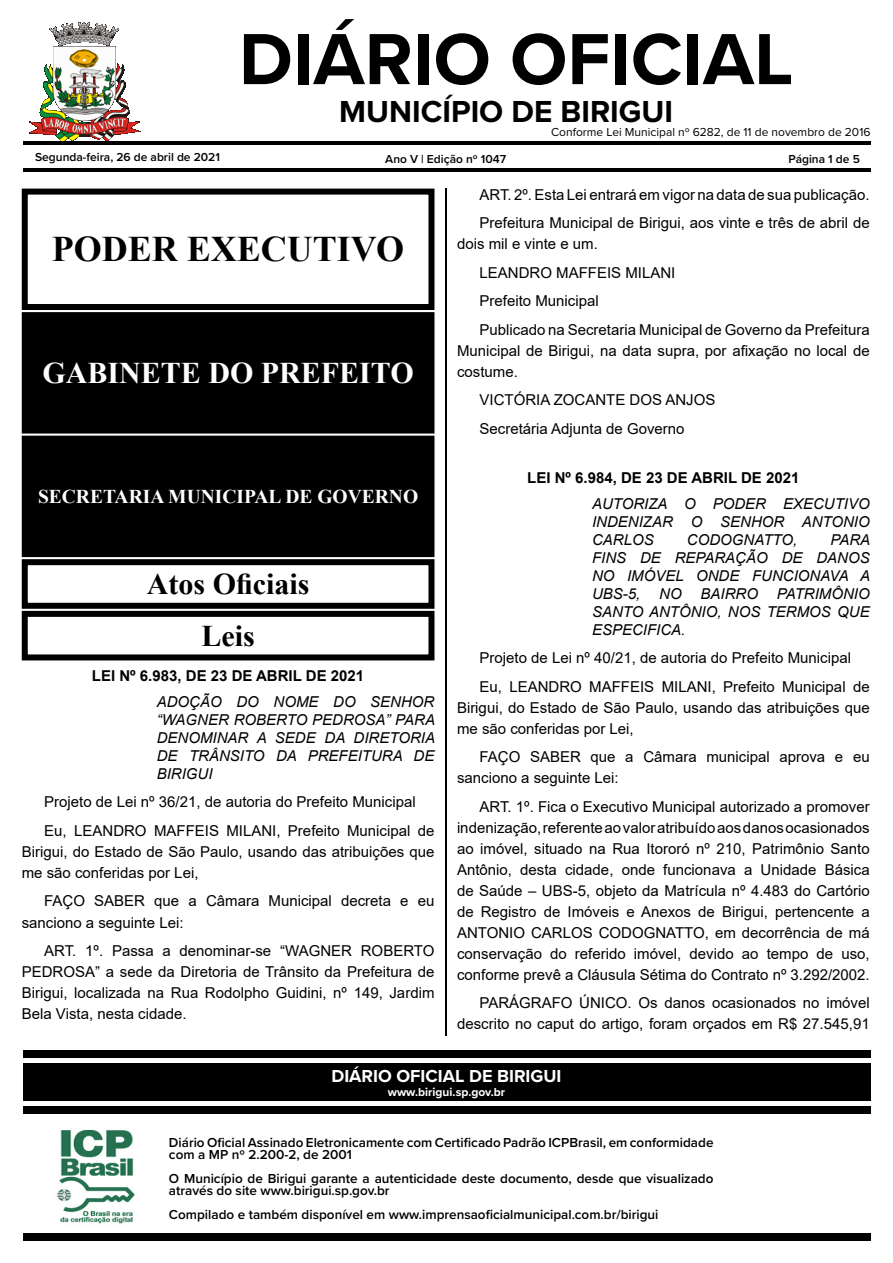
<style>
.page{position:relative;width:893px;height:1263px;background:#fff}
.page>*{position:absolute;margin:0;border:0;box-sizing:border-box;transform-origin:0 0}
.t1{font:700 75px "Proxima Nova";color:#000}
.t2{font:700 36px "Times New Roman";color:#000}
.t3{font:700 31.5px "Proxima Nova";color:#000}
.t4{font:700 30px "Times New Roman";color:#fff}
.t5{font:700 30px "Times New Roman";color:#000}
.t6{font:700 19.5px "Times New Roman";color:#fff}
.t7{font:700 18px "Proxima Nova";color:#fff}
._2_-_Corpo{font:15px/21px "Arial";color:#000;text-align:justify}
._3_-_Ementa{font:italic 15px/18px "Arial";color:#000;text-align:justify}
._1_-_Cabeçalho{font:700 15px "Arial";color:#000}
.t8{font:600 13.5px/12px "Proxima Nova";color:#000}
.t9{font:600 12px "Proxima Nova";color:#000}
.t10{font:12px "Proxima Nova";color:#000}
.t11{font:700 12px "Proxima Nova";color:#fff}
</style>
<div class="page">
<img style="left:29px;top:22px;width:112px;height:119px">
<hr style="left:22px;top:141px;width:848px;height:3px;background:#000">
<img style="left:23px;top:1113px;width:146px;height:111px">
<hr style="left:22px;top:168px;width:848px;height:3px;background:#000">
<div style="left:22px;top:1050px;width:848px;height:8px;background:#000"></div>
<div style="left:22px;top:1106px;width:848px;height:7px;background:#000"></div>
<div style="left:22px;top:1063px;width:848px;height:37px;background:#000"></div>
<div style="left:22px;top:1233px;width:848px;height:7px;background:#000"></div>
<hr style="left:446px;top:189px;width:1px;height:847px;background:#000">
<div style="left:22px;top:189px;width:412px;height:121px;border:6px solid #000"></div>
<div style="left:25px;top:315px;width:406px;height:115px;background:#000"></div>
<div style="left:22px;top:312px;width:412px;height:121px;border:6px solid #000"></div>
<div style="left:25px;top:439px;width:406px;height:115px;background:#000"></div>
<div style="left:22px;top:436px;width:412px;height:121px;border:6px solid #000"></div>
<div style="left:22px;top:559px;width:412px;height:50px;border:6px solid #000"></div>
<div style="left:22px;top:611px;width:412px;height:49px;border:6px solid #000"></div>
<h1 class="t1" style="left:239px;top:3px;width:556px">DIÁRIO OFICIAL</h1>
<h3 class="t3" style="left:339px;top:88px;width:335px">MUNICÍPIO DE BIRIGUI</h3>
<p class="t10" style="left:551px;top:123px;width:321px">Conforme Lei Municipal nº 6282, de 11 de novembro de 2016</p>
<p class="t9" style="left:35px;top:148px;width:186px">Segunda-feira, 26 de abril de 2021</p>
<p class="t9" style="left:385px;top:150px;width:122px">Ano V | Edição nº 1047</p>
<p class="t9" style="left:789px;top:150px;width:73px">Página 1 de 5</p>
<p class="t2" style="left:52px;top:223px;width:354px">PODER EXECUTIVO</p>
<p class="t4" style="left:43px;top:351px;width:373px">GABINETE DO PREFEITO</p>
<p class="t6" style="left:38px;top:482px;width:382px">SECRETARIA MUNICIPAL DE GOVERNO</p>
<p class="t5" style="left:147px;top:562px;width:164px">Atos Oficiais</p>
<p class="t5" style="left:201px;top:614px;width:55px">Leis</p>
<p class="_1_-_Cabeçalho" style="left:92px;top:666px;width:274px">LEI Nº 6.983, DE 23 DE ABRIL DE 2021</p>
<p class="_3_-_Ementa" style="left:157px;top:693px;width:280px">ADOÇÃO DO NOME DO SENHOR “WAGNER ROBERTO PEDROSA” PARA DENOMINAR A SEDE DA DIRETORIA DE TRÂNSITO DA PREFEITURA DE BIRIGUI</p>
<p class="_2_-_Corpo" style="left:44px;top:792px;width:373px">Projeto de Lei nº 36/21, de autoria do Prefeito Municipal</p>
<p class="_2_-_Corpo" style="left:22px;top:820px;width:414px;text-indent:22px">Eu, LEANDRO MAFFEIS MILANI, Prefeito Municipal de Birigui, do Estado de São Paulo, usando das atribuições que me são conferidas por Lei,</p>
<p class="_2_-_Corpo" style="left:22px;top:891px;width:414px;text-indent:22px">FAÇO SABER que a Câmara Municipal decreta e eu sanciono a seguinte Lei:</p>
<p class="_2_-_Corpo" style="left:22px;top:940px;width:414px;text-indent:22px">ART. 1º. Passa a denominar-se “WAGNER ROBERTO PEDROSA” a sede da Diretoria de Trânsito da Prefeitura de Birigui, localizada na Rua Rodolpho Guidini, nº 149, Jardim Bela Vista, nesta cidade.</p>
<p class="_2_-_Corpo" style="left:479px;top:184px;width:392px">ART. 2º. Esta Lei entrará em vigor na data de sua publicação.</p>
<p class="_2_-_Corpo" style="left:457px;top:212px;width:414px;text-indent:22px">Prefeitura Municipal de Birigui, aos vinte e três de abril de dois mil e vinte e um.</p>
<p class="_2_-_Corpo" style="left:479px;top:262px;width:197px">LEANDRO MAFFEIS MILANI</p>
<p class="_2_-_Corpo" style="left:479px;top:290px;width:121px">Prefeito Municipal</p>
<p class="_2_-_Corpo" style="left:457px;top:319px;width:414px;text-indent:22px">Publicado na Secretaria Municipal de Governo da Prefeitura Municipal de Birigui, na data supra, por afixação no local de costume.</p>
<p class="_2_-_Corpo" style="left:479px;top:389px;width:237px">VICTÓRIA ZOCANTE DOS ANJOS</p>
<p class="_2_-_Corpo" style="left:479px;top:418px;width:207px">Secretária Adjunta de Governo</p>
<p class="_1_-_Cabeçalho" style="left:527px;top:467px;width:274px">LEI Nº 6.984, DE 23 DE ABRIL DE 2021</p>
<p class="_3_-_Ementa" style="left:592px;top:494px;width:279px">AUTORIZA O PODER EXECUTIVO INDENIZAR O SENHOR ANTONIO CARLOS</p>
<p class="_3_-_Ementa" style="left:687px;top:530px;width:112px">CODOGNATTO,</p>
<p class="_3_-_Ementa" style="left:592px;top:530px;width:280px;text-indent:239px">PARA FINS DE REPARAÇÃO DE DANOS NO IMÓVEL ONDE FUNCIONAVA A UBS-5,</p>
<p class="_3_-_Ementa" style="left:592px;top:584px;width:279px;text-indent:185px">PATRIMÔNIO SANTO ANTÔNIO, NOS TERMOS QUE ESPECIFICA.</p>
<p class="_2_-_Corpo" style="left:479px;top:647px;width:373px">Projeto de Lei nº 40/21, de autoria do Prefeito Municipal</p>
<p class="_2_-_Corpo" style="left:457px;top:676px;width:414px;text-indent:22px">Eu, LEANDRO MAFFEIS MILANI, Prefeito Municipal de Birigui, do Estado de São Paulo, usando das atribuições que me são conferidas por Lei,</p>
<p class="_2_-_Corpo" style="left:457px;top:746px;width:414px;text-indent:22px">FAÇO SABER que a Câmara municipal aprova e eu sanciono a seguinte Lei:</p>
<p class="_2_-_Corpo" style="left:457px;top:796px;width:414px;text-indent:22px">ART. 1º. Fica o Executivo Municipal autorizado a promover indenização, referente ao valor atribuído aos danos ocasionados ao imóvel, situado na Rua Itororó nº 210, Patrimônio Santo Antônio, desta cidade, onde funcionava a Unidade Básica de Saúde – UBS-5, objeto da Matrícula nº 4.483 do Cartório de Registro de Imóveis e Anexos de Birigui, pertencente a ANTONIO CARLOS CODOGNATTO, em decorrência de má conservação do referido imóvel, devido ao tempo de uso, conforme prevê a Cláusula Sétima do Contrato nº 3.292/2002.</p>
<p class="_2_-_Corpo" style="left:457px;top:992px;width:414px;text-align:right">PARÁGRAFO ÚNICO. Os danos ocasionados no imóvel descrito no caput do artigo, foram orçados em R$ 27.545,91</p>
<p class="_3_-_Ementa" style="left:659px;top:584px;width:24px">NO</p>
<p class="_3_-_Ementa" style="left:701px;top:584px;width:59px">BAIRRO</p>
<p class="t7" style="left:331px;top:1062px;width:232px">DIÁRIO OFICIAL DE BIRIGUI</p>
<p class="t11" style="left:388px;top:1083px;width:119px">www.birigui.sp.gov.br</p>
<p class="t8" style="left:169px;top:1136px;width:546px">Diário Oficial Assinado Eletronicamente com Certificado Padrão ICPBrasil, em conformidade com a MP nº 2.200-2, de 2001</p>
<p class="t8" style="left:169px;top:1172px;width:546px">O Município de Birigui garante a autenticidade deste documento, desde que visualizado através do site www.birigui.sp.gov.br</p>
<p class="t8" style="left:169px;top:1208px;width:491px">Compilado e também disponível em www.imprensaoficialmunicipal.com.br/birigui</p>
</div>
